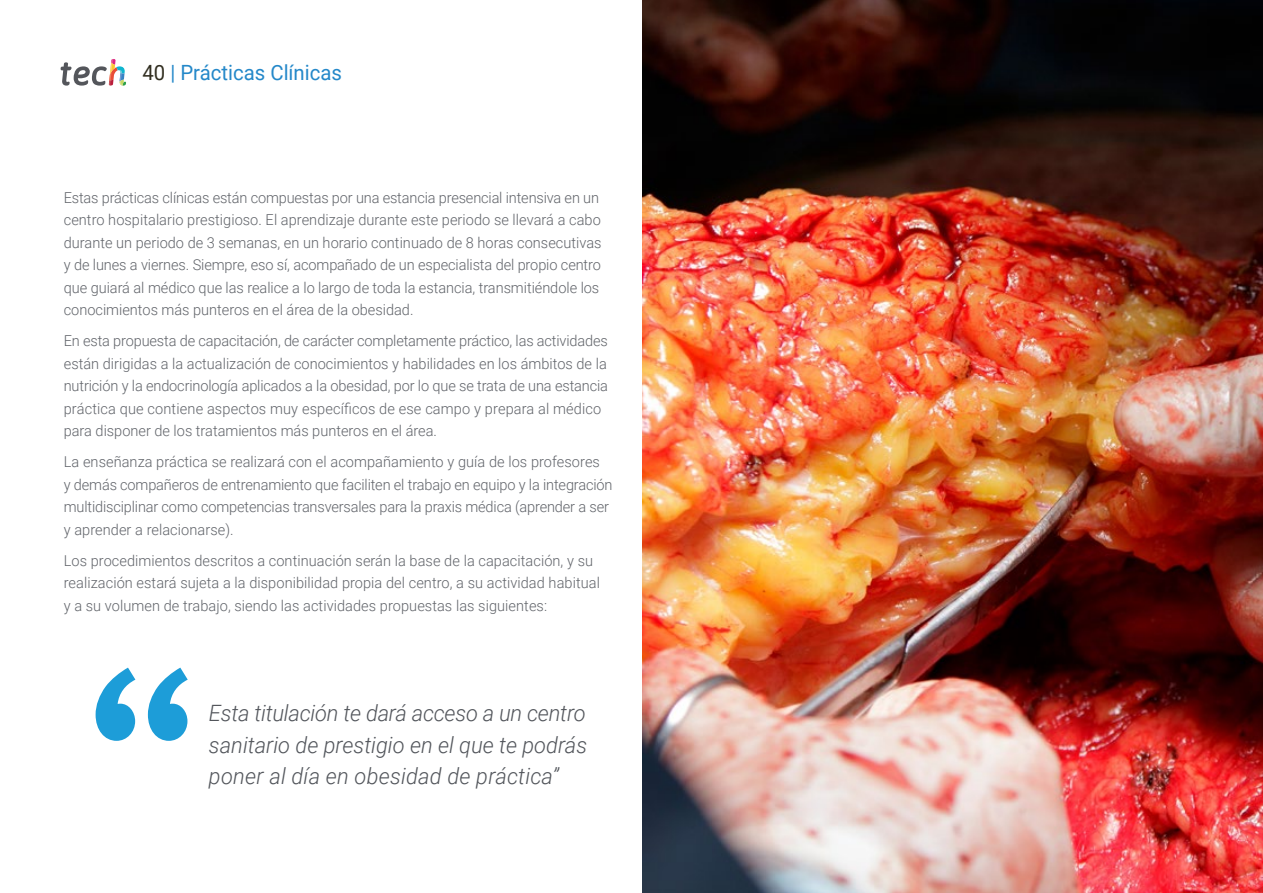
<style>
.page{position:relative;width:1263px;height:893px;background:#fff}
.page>*{position:absolute;margin:0;border:0;box-sizing:border-box;transform-origin:0 0}
.t1{font:italic 300 22.5px/31.5px "Roboto";letter-spacing:.01em;color:#52555b;text-align:justify}
.t2{font:21px "Roboto";color:#2488c9}
.t3{font:300 15px/22.5px "Roboto";color:#61646a}
.s1{color:#312e20}
</style>
<div class="page">
<svg style="left:61px;top:59px;width:65px;height:27px"></svg>
<svg style="left:96px;top:668px;width:92px;height:73px"></svg>
<img style="left:642px;top:0;width:621px;height:893px">
<h2 class="t2" style="left:142px;top:57px;width:201px"><span class="s1">40</span> | Prácticas Clínicas</h2>
<p class="t3" style="left:64px;top:185px;width:539px">Estas prácticas clínicas están compuestas por una estancia presencial intensiva en un centro hospitalario prestigioso. El aprendizaje durante este periodo se llevará a cabo durante un periodo de 3 semanas, en un horario continuado de 8 horas consecutivas y de lunes a viernes. Siempre, eso sí, acompañado de un especialista del propio centro que guiará al médico que las realice a lo largo de toda la estancia, transmitiéndole los conocimientos más punteros en el área de la obesidad.</p>
<p class="t3" style="left:64px;top:329px;width:546px">En esta propuesta de capacitación, de carácter completamente práctico, las actividades están dirigidas a la actualización de conocimientos y habilidades en los ámbitos de la nutrición y la endocrinología aplicados a la obesidad, por lo que se trata de una estancia práctica que contiene aspectos muy específicos de ese campo y prepara al médico para disponer de los tratamientos más punteros en el área.</p>
<p class="t3" style="left:64px;top:450px;width:550px">La enseñanza práctica se realizará con el acompañamiento y guía de los profesores<br>y demás compañeros de entrenamiento que faciliten el trabajo en equipo y la integración multidisciplinar como competencias transversales para la praxis médica (aprender a ser y aprender a relacionarse).</p>
<p class="t3" style="left:64px;top:548px;width:538px">Los procedimientos descritos a continuación serán la base de la capacitación, y su realización estará sujeta a la disponibilidad propia del centro, a su actividad habitual y a su volumen de trabajo, siendo las actividades propuestas las siguientes:</p>
<h1 class="t1" style="left:209px;top:696px;width:380px">Esta titulación te dará acceso a un centro sanitario de prestigio en el que te podrás poner al día en obesidad de práctica”</h1>
</div>
